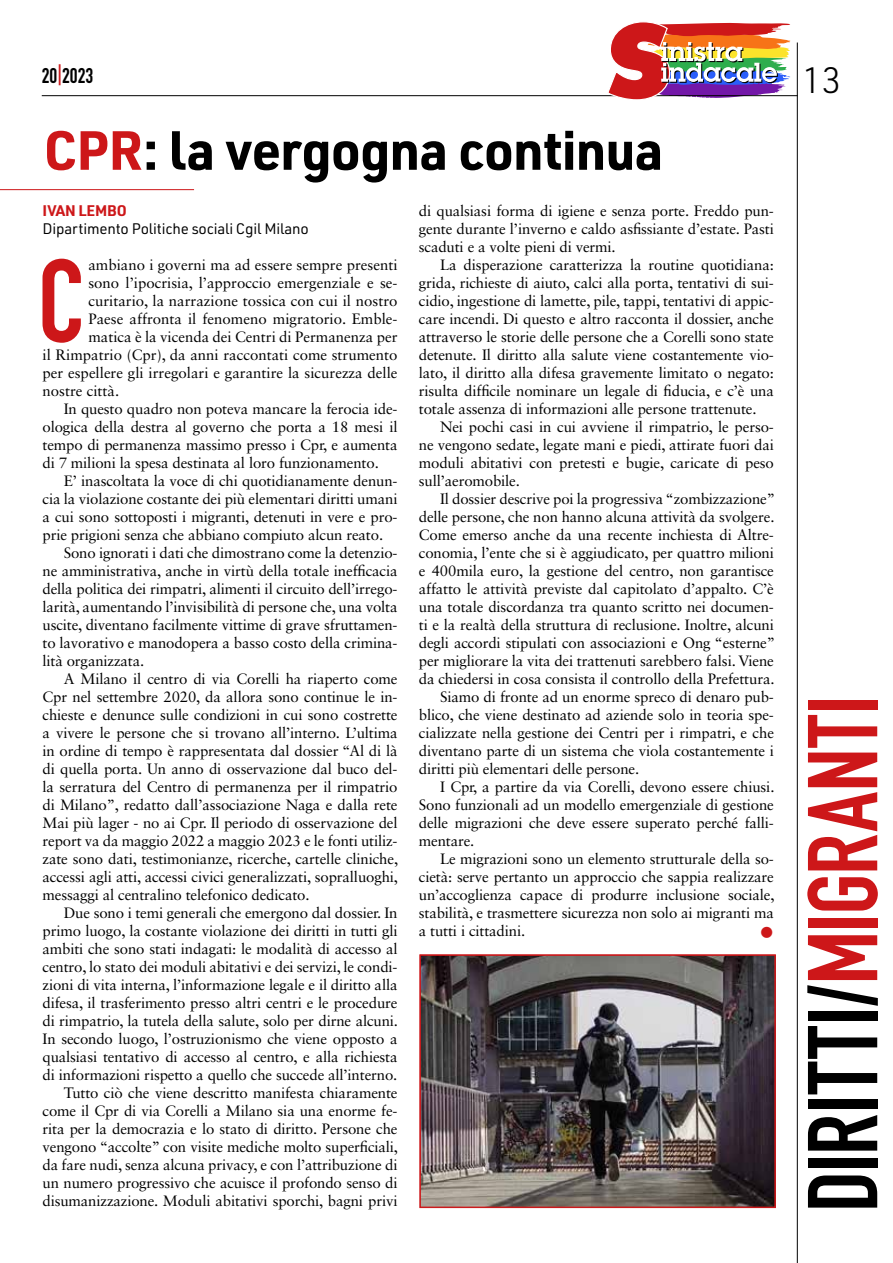
<style>
.page{position:relative;width:893px;height:1263px;background:#fff}
.page>*{position:absolute;margin:0;border:0;box-sizing:border-box;transform-origin:0 0}
.t1{font:116.1px "DIN Engschrift Std";color:#cd1719}
.t2{font:97.35px "DIN Engschrift Std";color:#000}
.t3{font:700 54px "URWDIN";letter-spacing:-.02em;color:#000}
.t4{font:300 36px "URWDIN";color:#000}
.t5{font:21px "DIN Engschrift Std";color:#000}
.t6{font:15px/18px "Sabon LT Std";letter-spacing:-.01em;color:#000;text-align:justify}
.t7{font:15px "URWDIN";letter-spacing:-.01em;color:#000}
.t8{font:700 15px "URWDIN";letter-spacing:-.01em;color:#cd1719}
.t9{font:12px "Zapf Dingbats IT Cby BT";color:#cd1719}
.s1{color:#cd1719}
</style>
<div class="page">
<hr style="left:42px;top:95px;width:756px;height:1px;background:#000">
<hr style="left:797px;top:43px;width:1px;height:1220px;background:#000">
<svg style="left:606px;top:22px;width:185px;height:78px"></svg>
<hr style="left:0;top:189px;width:194px;height:1px;background:#cd1719">
<svg style="left:420px;top:954px;width:356px;height:254px;background:#585154"></svg>
<div style="left:420px;top:955px;width:355px;height:252px;border:1px solid #cd1719"></div>
<h3 class="t5" style="left:42px;top:63px;width:53px">20<span class="s1">|</span>2023</h3>
<h3 class="t4" style="left:802px;top:56px;width:40px">13</h3>
<h3 class="t3" style="left:44px;top:113px;width:621px"><span class="s1">CPR</span>: la vergogna continua</h3>
<p class="t8" style="left:43px;top:200px;width:86px">IVAN LEMBO</p>
<p class="t7" style="left:43px;top:219px;width:268px">Dipartimento Politiche sociali Cgil Milano</p>
<h1 class="t1" style="left:38px;top:233px;width:49px">C</h1>
<p class="t6" style="left:88px;top:256px;width:311px">ambiano i governi ma ad essere sempre presenti</p>
<p class="t6" style="left:88px;top:274px;width:311px">sono l’ipocrisia, l’approccio emergenziale e se-</p>
<p class="t6" style="left:88px;top:292px;width:311px">curitario, la narrazione tossica con cui il nostro</p>
<p class="t6" style="left:88px;top:310px;width:311px">Paese affronta il fenomeno migratorio. Emble-</p>
<p class="t6" style="left:88px;top:328px;width:311px">matica è la vicenda dei Centri di Permanenza per</p>
<p class="t6" style="left:43px;top:346px;width:357px">il Rimpatrio (Cpr), da anni raccontati come strumento</p>
<p class="t6" style="left:43px;top:364px;width:357px">per espellere gli irregolari e garantire la sicurezza delle</p>
<p class="t6" style="left:43px;top:382px;width:78px">nostre città.</p>
<p class="t6" style="left:64px;top:400px;width:335px">In questo quadro non poteva mancare la ferocia ide-</p>
<p class="t6" style="left:43px;top:418px;width:357px">ologica della destra al governo che porta a 18 mesi il</p>
<p class="t6" style="left:43px;top:436px;width:357px">tempo di permanenza massimo presso i Cpr, e aumenta</p>
<p class="t6" style="left:43px;top:454px;width:338px">di 7 milioni la spesa destinata al loro funzionamento.</p>
<p class="t6" style="left:64px;top:472px;width:335px">E’ inascoltata la voce di chi quotidianamente denun-</p>
<p class="t6" style="left:43px;top:490px;width:356px">cia la violazione costante dei più elementari diritti umani</p>
<p class="t6" style="left:43px;top:508px;width:357px">a cui sono sottoposti i migranti, detenuti in vere e pro-</p>
<p class="t6" style="left:43px;top:526px;width:342px">prie prigioni senza che abbiano compiuto alcun reato.</p>
<p class="t6" style="left:64px;top:544px;width:335px">Sono ignorati i dati che dimostrano come la detenzio-</p>
<p class="t6" style="left:43px;top:562px;width:357px">ne amministrativa, anche in virtù della totale inefficacia</p>
<p class="t6" style="left:43px;top:580px;width:357px">della politica dei rimpatri, alimenti il circuito dell’irrego-</p>
<p class="t6" style="left:43px;top:598px;width:357px">larità, aumentando l’invisibilità di persone che, una volta</p>
<p class="t6" style="left:43px;top:616px;width:357px">uscite, diventano facilmente vittime di grave sfruttamen-</p>
<p class="t6" style="left:43px;top:634px;width:357px">to lavorativo e manodopera a basso costo della crimina-</p>
<p class="t6" style="left:43px;top:652px;width:103px">lità organizzata.</p>
<p class="t6" style="left:64px;top:670px;width:335px">A Milano il centro di via Corelli ha riaperto come</p>
<p class="t6" style="left:43px;top:688px;width:357px">Cpr nel settembre 2020, da allora sono continue le in-</p>
<p class="t6" style="left:43px;top:706px;width:357px">chieste e denunce sulle condizioni in cui sono costrette</p>
<p class="t6" style="left:43px;top:724px;width:357px">a vivere le persone che si trovano all’interno. L’ultima</p>
<p class="t6" style="left:43px;top:742px;width:356px">in ordine di tempo è rappresentata dal dossier “Al di là</p>
<p class="t6" style="left:43px;top:760px;width:356px">di quella porta. Un anno di osservazione dal buco del-</p>
<p class="t6" style="left:43px;top:778px;width:357px">la serratura del Centro di permanenza per il rimpatrio</p>
<p class="t6" style="left:43px;top:796px;width:357px">di Milano”, redatto dall’associazione Naga e dalla rete</p>
<p class="t6" style="left:43px;top:814px;width:357px">Mai più lager - no ai Cpr. Il periodo di osservazione del</p>
<p class="t6" style="left:43px;top:832px;width:357px">report va da maggio 2022 a maggio 2023 e le fonti utiliz-</p>
<p class="t6" style="left:43px;top:850px;width:357px">zate sono dati, testimonianze, ricerche, cartelle cliniche,</p>
<p class="t6" style="left:43px;top:868px;width:357px">accessi agli atti, accessi civici generalizzati, sopralluoghi,</p>
<p class="t6" style="left:43px;top:886px;width:269px">messaggi al centralino telefonico dedicato.</p>
<p class="t6" style="left:64px;top:904px;width:335px">Due sono i temi generali che emergono dal dossier. In</p>
<p class="t6" style="left:43px;top:922px;width:357px">primo luogo, la costante violazione dei diritti in tutti gli</p>
<p class="t6" style="left:43px;top:940px;width:357px">ambiti che sono stati indagati: le modalità di accesso al</p>
<p class="t6" style="left:43px;top:958px;width:357px">centro, lo stato dei moduli abitativi e dei servizi, le condi-</p>
<p class="t6" style="left:43px;top:976px;width:356px">zioni di vita interna, l’informazione legale e il diritto alla</p>
<p class="t6" style="left:43px;top:994px;width:356px">difesa, il trasferimento presso altri centri e le procedure</p>
<p class="t6" style="left:43px;top:1012px;width:357px">di rimpatrio, la tutela della salute, solo per dirne alcuni.</p>
<p class="t6" style="left:43px;top:1030px;width:357px">In secondo luogo, l’ostruzionismo che viene opposto a</p>
<p class="t6" style="left:43px;top:1048px;width:357px">qualsiasi tentativo di accesso al centro, e alla richiesta</p>
<p class="t6" style="left:43px;top:1066px;width:356px">di informazioni rispetto a quello che succede all’interno.</p>
<p class="t6" style="left:64px;top:1084px;width:335px">Tutto ciò che viene descritto manifesta chiaramente</p>
<p class="t6" style="left:43px;top:1102px;width:356px">come il Cpr di via Corelli a Milano sia una enorme fe-</p>
<p class="t6" style="left:43px;top:1120px;width:357px">rita per la democrazia e lo stato di diritto. Persone che</p>
<p class="t6" style="left:43px;top:1138px;width:357px">vengono “accolte” con visite mediche molto superficiali,</p>
<p class="t6" style="left:43px;top:1156px;width:356px">da fare nudi, senza alcuna privacy, e con l’attribuzione di</p>
<p class="t6" style="left:43px;top:1174px;width:357px">un numero progressivo che acuisce il profondo senso di</p>
<p class="t6" style="left:43px;top:1192px;width:357px">disumanizzazione. Moduli abitativi sporchi, bagni privi</p>
<p class="t6" style="left:419px;top:202px;width:357px">di qualsiasi forma di igiene e senza porte. Freddo pun&shy;gente durante l’inverno e caldo asfissiante d’estate. Pasti scaduti e a volte pieni di vermi.</p>
<p class="t6" style="left:419px;top:256px;width:357px;text-indent:21px">La disperazione caratterizza la routine quotidiana: grida, richieste di aiuto, calci alla porta, tentativi di sui&shy;cidio, ingestione di lamette, pile, tappi, tentativi di appic&shy;care incendi. Di questo e altro racconta il dossier, anche attraverso le storie delle persone che a Corelli sono state detenute. Il diritto alla salute viene costantemente vio&shy;lato, il diritto alla difesa gravemente limitato o negato: risulta difficile nominare un legale di fiducia, e c’è una totale assenza di informazioni alle persone trattenute.</p>
<p class="t6" style="left:419px;top:418px;width:357px;text-indent:21px">Nei pochi casi in cui avviene il rimpatrio, le perso&shy;ne vengono sedate, legate mani e piedi, attirate fuori dai moduli abitativi con pretesti e bugie, caricate di peso sull’aeromobile.</p>
<p class="t6" style="left:440px;top:490px;width:336px">Il dossier descrive poi la progressiva “zombizzazione”</p>
<p class="t6" style="left:419px;top:508px;width:357px">delle persone, che non hanno alcuna attività da svolgere.</p>
<p class="t6" style="left:419px;top:526px;width:357px">Come emerso anche da una recente inchiesta di Altre-</p>
<p class="t6" style="left:419px;top:544px;width:357px">conomia, l’ente che si è aggiudicato, per quattro milioni</p>
<p class="t6" style="left:419px;top:562px;width:357px">e 400mila euro, la gestione del centro, non garantisce</p>
<p class="t6" style="left:419px;top:580px;width:357px">affatto le attività previste dal capitolato d’appalto. C’è</p>
<p class="t6" style="left:419px;top:598px;width:357px">una totale discordanza tra quanto scritto nei documen-</p>
<p class="t6" style="left:419px;top:616px;width:357px">ti e la realtà della struttura di reclusione. Inoltre, alcuni</p>
<p class="t6" style="left:419px;top:634px;width:358px">degli accordi stipulati con associazioni e Ong “esterne”</p>
<p class="t6" style="left:419px;top:652px;width:356px">per migliorare la vita dei trattenuti sarebbero falsi. Viene</p>
<p class="t6" style="left:419px;top:670px;width:357px">da chiedersi in cosa consista il controllo della Prefettura.</p>
<p class="t6" style="left:440px;top:688px;width:335px">Siamo di fronte ad un enorme spreco di denaro pub-</p>
<p class="t6" style="left:419px;top:706px;width:357px">blico, che viene destinato ad aziende solo in teoria spe-</p>
<p class="t6" style="left:419px;top:724px;width:357px">cializzate nella gestione dei Centri per i rimpatri, e che</p>
<p class="t6" style="left:419px;top:742px;width:357px">diventano parte di un sistema che viola costantemente i</p>
<p class="t6" style="left:419px;top:760px;width:222px">diritti più elementari delle persone.</p>
<p class="t6" style="left:440px;top:778px;width:336px">I Cpr, a partire da via Corelli, devono essere chiusi.</p>
<p class="t6" style="left:419px;top:796px;width:357px">Sono funzionali ad un modello emergenziale di gestione</p>
<p class="t6" style="left:419px;top:814px;width:357px">delle migrazioni che deve essere superato perché falli-</p>
<p class="t6" style="left:419px;top:832px;width:57px">mentare.</p>
<p class="t6" style="left:440px;top:850px;width:335px">Le migrazioni sono un elemento strutturale della so-</p>
<p class="t6" style="left:419px;top:868px;width:357px">cietà: serve pertanto un approccio che sappia realizzare</p>
<p class="t6" style="left:419px;top:886px;width:357px">un’accoglienza capace di produrre inclusione sociale,</p>
<p class="t6" style="left:419px;top:904px;width:357px">stabilità, e trasmettere sicurezza non solo ai migranti ma</p>
<p class="t6" style="left:419px;top:922px;width:108px">a tutti i cittadini.</p>
<p class="t9" style="left:761px;top:926px;width:13px">●</p>
<h2 class="t2" style="left:786px;top:1212px;width:519px;rotate:-90deg">DIRITTI/<span class="s1">MIGRANTI</span></h2>
</div>
